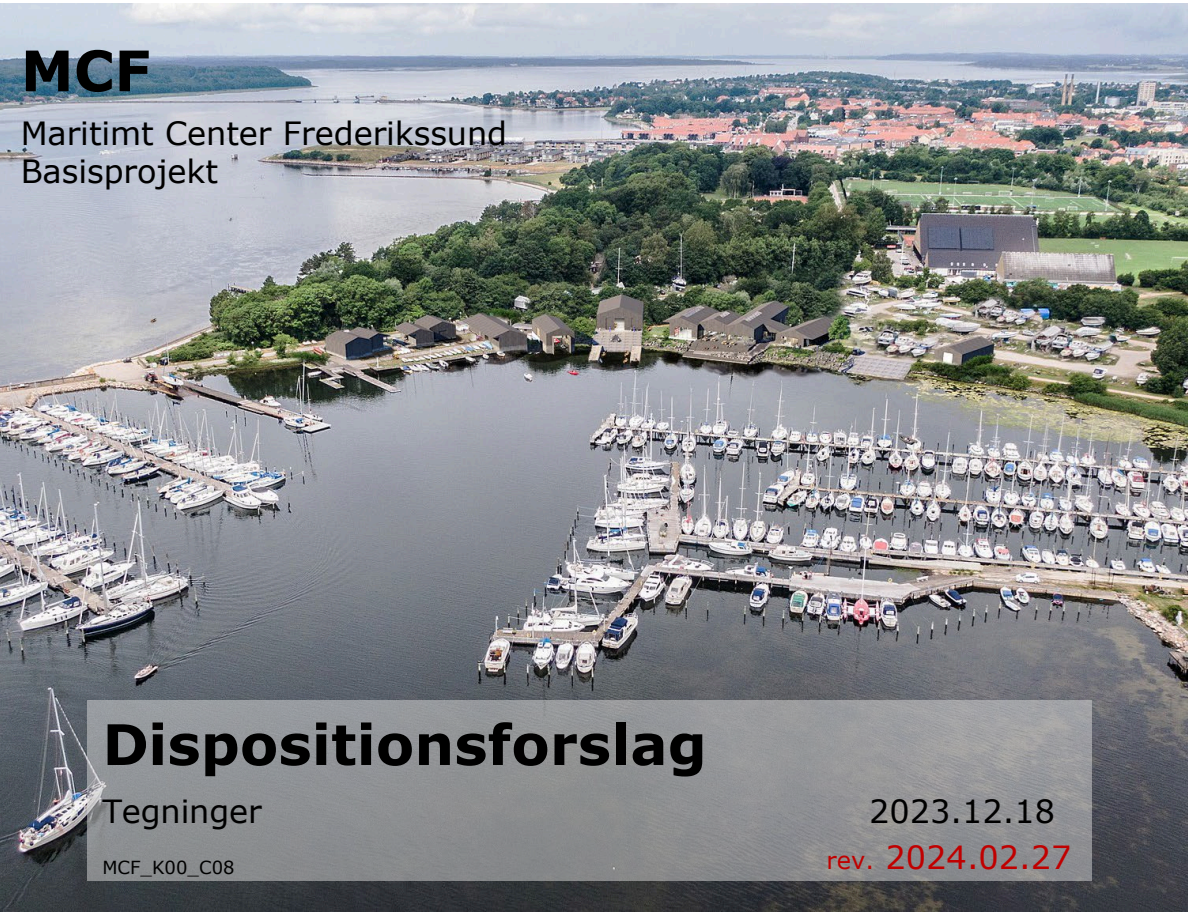
<style>
.page{position:relative;width:1191px;height:914px;background:#fff}
.page>*{position:absolute;margin:0;border:0;box-sizing:border-box;transform-origin:0 0}
.t1{font:700 56px "Verdana";color:#000}
.t2{font:32px/38.2px "Verdana";letter-spacing:-.005em;color:#000}
.t3{font:32px "Verdana";letter-spacing:.005em;color:#c00000}
.t4{font:18px "Verdana";letter-spacing:.005em;color:#000}
.s1{font-style:inherit}
.s2{font-size:24px}
</style>
<div class="page">
<img style="left:0;top:4px;width:1187px;height:908px">
<div style="left:87px;top:701px;width:1004px;height:180px;background:#d9d9d9;opacity:.5"></div>
<p class="t1" style="left:21px;top:31px;width:131px">MCF</p>
<p class="t2" style="left:21px;top:114px;width:488px">Maritimt Center Frederikssund<br>Basisprojekt</p>
<p class="t1" style="left:102px;top:705px;width:606px">D<span class="s1">i</span>spositionsforslag</p>
<p class="t2" style="left:102px;top:792px;width:161px">Tegninger</p>
<p class="t4" style="left:102px;top:855px;width:134px">MCF_K00_C08</p>
<p class="t2" style="left:869px;top:792px;width:188px">2023.12.18</p>
<p class="t3" style="left:826px;top:836px;width:246px"><span class="s2">rev.</span> 2024.02.27</p>
</div>
